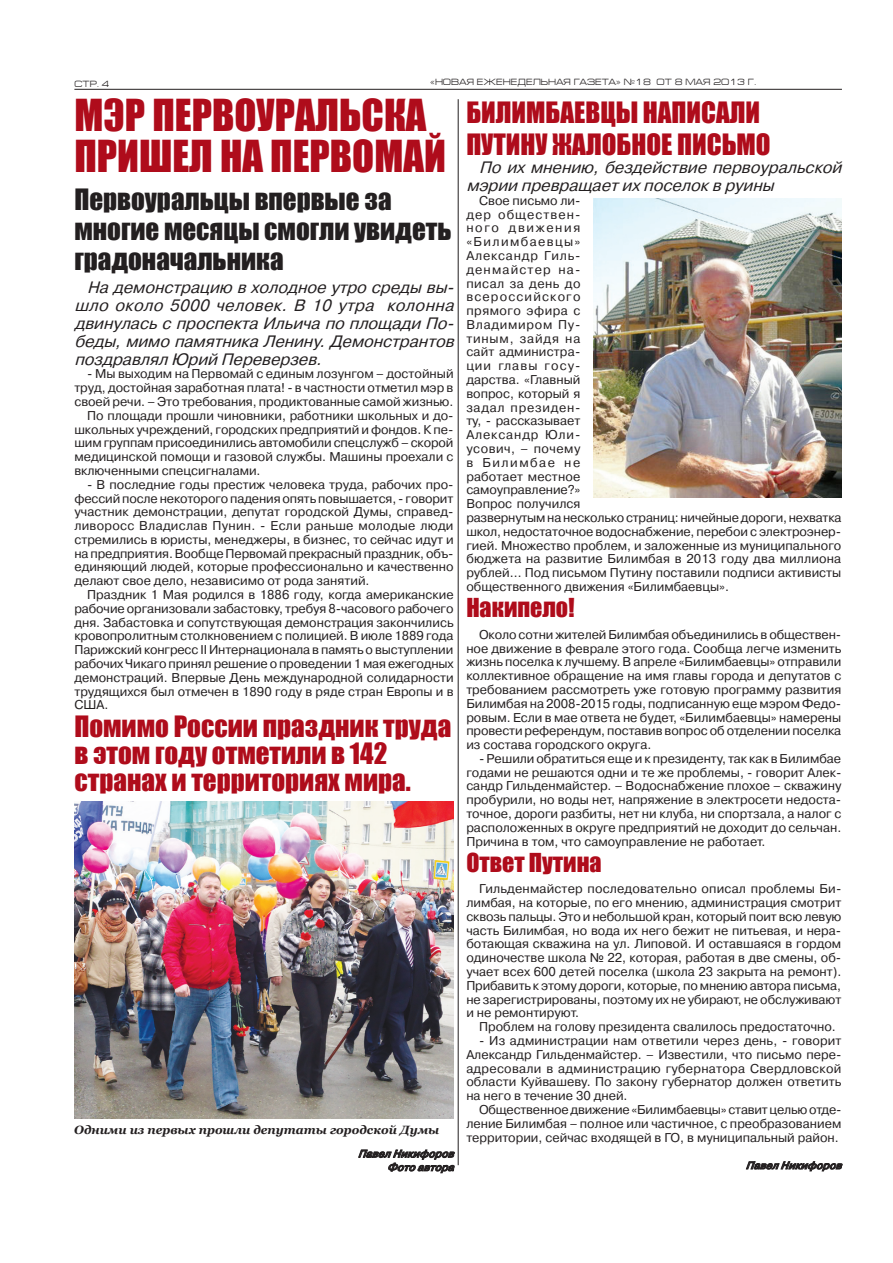
<style>
.page{position:relative;width:893px;height:1263px;background:#fff}
.page>*{position:absolute;margin:0;border:0;box-sizing:border-box;transform-origin:0 0}
.t1{font:40.5px/40.5px "Impact";color:#af0c1b}
.t2{font:27px/27px "Impact";color:#af0c1b}
.t3{font:27px/30px "Impact";color:#231f20}
.t4{font:24px "Impact";color:#af0c1b}
.t5{font:italic 16.5px/18px "Pragmatica C";color:#231f20;text-align:justify}
.t6{font:12.75px/13.8px "Pragmatica C";color:#231f20;text-align:justify}
.t7{font:italic 700 12px "Georgia";color:#231f20}
.t8{font:italic 700 10.5px/13.5px "Pragmatica Light C";color:#231f20;text-align:right}
.t9{font:9px "Europe Ext";color:#231f20}
</style>
<div class="page">
<hr style="left:74px;top:89px;width:768px;height:1px;background:#231f20">
<img style="left:74px;top:801px;width:380px;height:317px">
<hr style="left:458px;top:99px;width:1px;height:1066px;background:#231f20">
<svg style="left:746px;top:1161px;width:97px;height:11px"></svg>
<img style="left:593px;top:199px;width:248px;height:298px">
<svg style="left:358px;top:1149px;width:97px;height:24px"></svg>
<p class="t9" style="left:74px;top:79px;width:37px">стр. 4</p>
<p class="t9" style="left:430px;top:77px;width:327px">«Новая еженедельная газета» №18 от 8 мая 2013 г.</p>
<h1 class="t1" style="left:74px;top:94px;width:373px">Мэр Первоуральска пришел на первомай</h1>
<h2 class="t3" style="left:74px;top:184px;width:379px">Первоуральцы впервые за многие месяцы смогли увидеть градоначальника</h2>
<p class="t5" style="left:74px;top:278px;width:386px;text-indent:13px">Надемонстрацию вхолодное утро среды вы&shy;шло около 5000 человек. в 10 утра колонна двинуласьспроспектаИльичапо площади По&shy;беды,мимо памятникаЛенину. демонстрантов поздравлялЮрий Переверзев.</p>
<p class="t6" style="left:87px;top:367px;width:368px">- М ы выходим на Первомай с единым лозунгом – достойный</p>
<p class="t6" style="left:74px;top:381px;width:380px">труд, достойная заработная плата! - в частности отметил мэр в</p>
<p class="t6" style="left:74px;top:395px;width:381px">своей речи. – Это требования, продиктованные самой жизнью.</p>
<p class="t6" style="left:87px;top:408px;width:368px">По площади прошли чиновники, работники школьных и до-</p>
<p class="t6" style="left:74px;top:422px;width:381px">школьных учреждений, городских предприятий и фондов. К пе-</p>
<p class="t6" style="left:74px;top:436px;width:381px">шим группам присоединились автомобили спецслужб – скорой</p>
<p class="t6" style="left:74px;top:450px;width:381px">медицинской помощи и газовой службы. Машины проехали с</p>
<p class="t6" style="left:74px;top:464px;width:188px">включенными спецсигналами.</p>
<p class="t6" style="left:74px;top:477px;width:381px;text-indent:13px">- В последние годы престиж человека труда, рабочих про&shy;фессий после некоторого падения опять повышается, - говорит участник демонстрации, депутат городской Думы, справед&shy;ливоросс Владислав Пунин. - Если раньше молодые люди стремились в юристы, менеджеры, в бизнес, то сейчас идут и на предприятия. Вообще первомай прекрасный праздник, объ&shy;единяющий людей, которые профессионально и качественно делают свое дело, независимо от рода занятий.</p>
<p class="t6" style="left:74px;top:588px;width:381px;text-indent:13px">Праздник 1 мая родился в 1886 году, когда американские рабочие организовали забастовку, требуя 8-часового рабочего дня. Забастовка и сопутствующая демонстрация закончились кровопролитным столкновением с полицией. В июле 1889 года Парижский конгресс II Интернационала в память о выступлении рабочих Чикаго принял решение о проведении 1 мая ежегодных демонстраций. Впервые день международной солидарности трудящихся был отмечен в 1890 году в ряде стран Европы и в США.</p>
<h2 class="t2" style="left:74px;top:712px;width:378px">Помимо России праздник труда в этом году отметили в 142 странах и территориях мира.</h2>
<h2 class="t2" style="left:466px;top:96px;width:306px;line-height:31.5px">Билимбаевцы написали<br>Путину жалобное письмо</h2>
<p class="t5" style="left:466px;top:158px;width:381px;text-indent:13px">По ихмнению,бездействие первоуральской мэрии превращаетихпоселоквруины</p>
<p class="t6" style="left:466px;top:193px;width:377px;text-align:left;text-indent:13px">Свое письмо ли-<br>дер обществен-<br>ного движения<br>«Билимбаевцы»<br>Александр Гиль-<br>денмайстер на-<br>писал за день до<br>всероссийского<br>прямого эфира с<br>Владимиром Пу-<br>тиным, зайдя на<br>сайт администра-<br>ции главы госу-<br>дарства. «Главный<br>вопрос, который я<br>задал президен-<br>ту, - рассказывает<br>Александр Юли-<br>усович, – почему<br>в Билимбае не<br>работает местное<br>самоуправление?»<br>Вопрос получился<br>развернутым на несколько страниц: ничейные дороги, нехватка школ, недостаточное водоснабжение, перебои с электроэнер&shy;гией. М ножество проблем, и заложенные из муниципального бюджета на развитие Билимбая в 2013 году два миллиона рублей… Под письмом Путину поставили подписи активисты общественного движения «Билимбаевцы».</p>
<h3 class="t4" style="left:466px;top:589px;width:110px">Накипело!</h3>
<p class="t6" style="left:466px;top:627px;width:376px;text-indent:13px">Около сотни жителей Билимбая объединились в обществен&shy;ное движение в феврале этого года. Сообща легче изменить жизнь поселка к лучшему. В апреле «Билимбаевцы» отправили коллективное обращение на имя главы города и депутатов с требованием рассмотреть уже готовую программу развития Билимбая на 2008-2015 годы, подписанную еще мэром Федо&shy;ровым. Если в мае ответа не будет, «Билимбаевцы» намерены провести референдум, поставив вопрос об отделении поселка из состава городского округа.</p>
<p class="t6" style="left:466px;top:752px;width:377px;text-indent:13px">- Решили обратиться еще и к президенту, так как в Билимбае годами не решаются одни и те же проблемы, - говорит Алек&shy;сандр Гильденмайстер. – Водоснабжение плохое – скважину пробурили, но воды нет, напряжение в электросети недоста&shy;точное, дороги разбиты, нет ни клуба, ни спортзала, а налог с расположенных в округе предприятий не доходит до сельчан.<br>Причина в том, что самоуправление не работает.</p>
<h3 class="t4" style="left:466px;top:844px;width:137px">Ответ Путина</h3>
<p class="t6" style="left:466px;top:882px;width:377px;text-indent:13px">Гильденмайстер последовательно описал проблемы Би&shy;лимбая, на которые, по его мнению, администрация смотрит сквозь пальцы. Это и небольшой кран, который поит всю левую часть Билимбая, но вода их него бежит не питьевая, и нера&shy;ботающая скважина на ул. Липовой. И оставшаяся в гордом одиночестве школа № 22, которая, работая в две смены, об&shy;учает всех 600 детей поселка (школа 23 закрыта на ремонт).<br>Прибавить к этому дороги, которые, по мнению автора письма, не зарегистрированы, поэтому их не убирают, не обслуживают и не ремонтируют.</p>
<p class="t6" style="left:479px;top:1020px;width:358px">Проблем на голову президента свалилось предостаточно.</p>
<p class="t6" style="left:466px;top:1034px;width:377px;text-indent:13px">- Из администрации нам ответили через день, - говорит Александр Гильденмайстер. – Известили, что письмо пере&shy;адресовали в администрацию губернатора Свердловской области Куйвашеву. По закону губернатор должен ответить на него в течение 30 дней.</p>
<p class="t6" style="left:466px;top:1103px;width:377px;text-indent:13px">Общественное движение «Билимбаевцы» ставит целью отде&shy;ление Билимбая – полное или частичное, с преобразованием территории, сейчас входящей в ГО, в муниципальный район.</p>
<p class="t8" style="left:746px;top:1159px;width:101px">ПавелНикифоров</p>
<p class="t7" style="left:74px;top:1122px;width:367px">Одними из первых прошли депутаты городской Думы</p>
<p class="t8" style="left:358px;top:1147px;width:101px">ПавелНикифоров<br>Фотоавтора</p>
</div>
